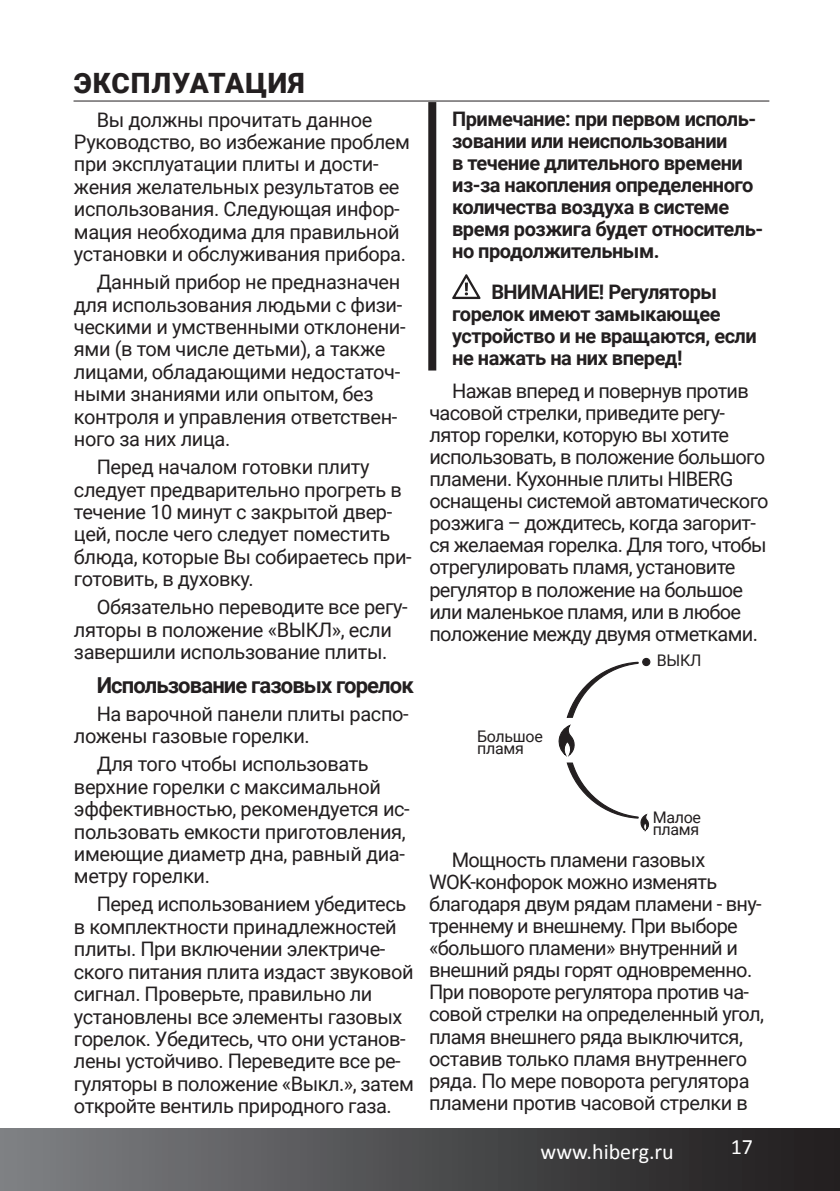
<style>
.page{position:relative;width:840px;height:1191px;background:#fff}
.page>*{position:absolute;margin:0;border:0;box-sizing:border-box;transform-origin:0 0}
.t1{font:900 28px "Roboto";letter-spacing:.035em;color:#231f20}
.t2{font:700 22px "Roboto";letter-spacing:-.04em;color:#231f20}
.t3{font:22px "Calibri";color:#fff}
.t4{font:20px/22.4px "Roboto";letter-spacing:-.025em;color:#231f20}
.t5{font:700 20px/22px "Roboto";letter-spacing:-.025em;color:#231f20}
.t6{font:16px/12px "Roboto";letter-spacing:-.02em;color:#231f20}
</style>
<div class="page">
<div style="left:0;top:1128px;width:839px;height:63px;background:linear-gradient(to right,#7e8184,#1e1b1c)"></div>
<div style="left:428px;top:102px;width:8px;height:268px;background:#231f20"></div>
<svg style="left:452px;top:274px;width:28px;height:25px"></svg>
<hr style="left:73px;top:100px;width:696px;height:1px;background:#231f20">
<svg style="left:558px;top:657px;width:92px;height:175px"></svg>
<h1 class="t1" style="left:74px;top:63px;width:232px">ЭКСПЛУАТАЦИЯ</h1>
<p class="t4" style="left:74px;top:108px;width:337px;text-indent:23px">Вы должны прочитать данное Руководство, во избежание проблем при эксплуатации плиты и дости&shy;жения желательных результатов ее использования. Следующая инфор&shy;мация необходима для правильной установки и обслуживания прибора.</p>
<p class="t4" style="left:74px;top:270px;width:333px;text-indent:23px">Данный прибор не предназначен для использования людьми с физи&shy;ческими и умственными отклонени&shy;ями (в том числе детьми), а также лицами, обладающими недостаточ&shy;ными знаниями или опытом, без контроля и управления ответствен&shy;ного за них лица.</p>
<p class="t4" style="left:74px;top:455px;width:339px;text-indent:23px">Перед началом готовки плиту следует предварительно прогреть в течение 10 минут с закрытой двер&shy;цей, после чего следует поместить блюда, которые Вы собираетесь при&shy;готовить, в духовку.</p>
<p class="t4" style="left:74px;top:595px;width:335px;text-indent:23px">Обязательно переводите все регу&shy;ляторы в положение «ВЫКЛ», если завершили использование плиты.</p>
<p class="t2" style="left:97px;top:669px;width:318px">Использование газовых горелок</p>
<p class="t4" style="left:74px;top:702px;width:336px;text-indent:23px">На варочной панели плиты распо&shy;ложены газовые горелки.</p>
<p class="t4" style="left:74px;top:752px;width:337px;text-indent:23px">Для того чтобы использовать верхние горелки с максимальной эффективностью, рекомендуется ис&shy;пользовать емкости приготовления, имеющие диаметр дна, равный диа&shy;метру горелки.</p>
<p class="t4" style="left:74px;top:892px;width:341px;text-indent:23px">Перед использованием убедитесь в комплектности принадлежностей плиты. При включении электриче&shy;ского питания плита издаст звуковой сигнал. Проверьте, правильно ли установлены все элементы газовых горелок. Убедитесь, что они установ&shy;лены устойчиво. Переведите все ре&shy;гуляторы в положение «Выкл.», затем откройте вентиль природного газа.</p>
<p class="t5" style="left:452px;top:107px;width:312px">Примечание: при первом исполь&shy;зовании или неиспользовании<br>в течение длительного времени из-за накопления определенного количества воздуха в системе время розжига будет относитель&shy;но продолжительным.</p>
<p class="t5" style="left:452px;top:280px;width:306px;text-indent:39px">ВНИМАНИЕ! Регуляторы горелок имеют замыкающее устройство и не вращаются, если не нажать на них вперед!</p>
<p class="t4" style="left:429px;top:379px;width:340px;text-indent:23px">Нажав вперед и повернув против часовой стрелки, приведите регу&shy;лятор горелки, которую вы хотите использовать, в положение большого пламени. Кухонные плиты HIBERG оснащены системой автоматического розжига – дождитесь, когда загорит&shy;ся желаемая горелка. Для того, чтобы отрегулировать пламя, установите регулятор в положение на большое или маленькое пламя, или в любое положение между двумя отметками.</p>
<p class="t6" style="left:477px;top:729px;width:67px">Большое пламя</p>
<p class="t6" style="left:656px;top:654px;width:46px">ВЫКЛ</p>
<p class="t6" style="left:652px;top:810px;width:50px">Малое пламя</p>
<p class="t4" style="left:429px;top:847px;width:336px;text-indent:23px">Мощность пламени газовых WOK-конфорок можно изменять благодаря двум рядам пламени - вну&shy;треннему и внешнему. При выборе «большого пламени» внутренний и внешний ряды горят одновременно.<br>При повороте регулятора против ча&shy;совой стрелки на определенный угол, пламя внешнего ряда выключится, оставив только пламя внутреннего ряда. По мере поворота регулятора пламени против часовой стрелки в</p>
<p class="t3" style="left:540px;top:1137px;width:135px">www.hiberg.ru</p>
<p class="t3" style="left:730px;top:1133px;width:24px">17</p>
</div>
